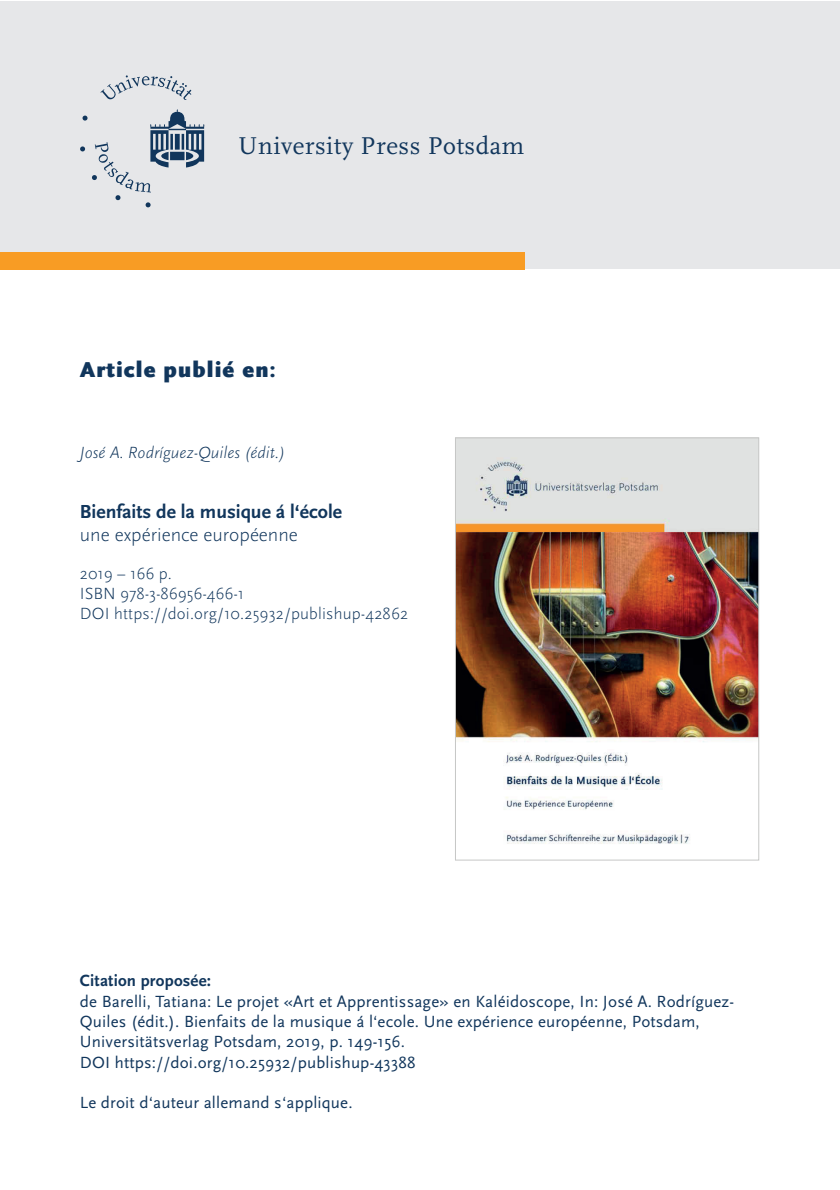
<style>
.page{position:relative;width:840px;height:1190px;background:#fff}
.page>*{position:absolute;margin:0;border:0;box-sizing:border-box;transform-origin:0 0}
.t1{font:25.4px "Scala";letter-spacing:.02em;color:#11365c}
.t2{font:900 22.6px "Scala Sans Pro";letter-spacing:.05em;color:#11365c}
.t3{font:700 19.8px "Scala Sans Pro";color:#11365c}
.t4{font:300 19.8px "Scala Sans Pro";color:#11365c}
.t5{font:17px/20.2px "Scala Sans Pro";letter-spacing:.01em;color:#11365c}
.t6{font:300 17px/20.2px "Scala Sans Pro";letter-spacing:.01em;color:#11365c}
.t7{font:italic 300 17px "Scala Sans Pro";color:#11365c}
.t8{font:700 17px "Scala Sans Pro";letter-spacing:.01em;color:#11365c}
</style>
<div class="page">
<div style="left:0;top:1px;width:839px;height:268px;background:#e6e7e9"></div>
<svg style="left:100px;top:75px;width:91px;height:25px"></svg>
<svg style="left:80px;top:109px;width:124px;height:98px"></svg>
<div style="left:0;top:252px;width:524px;height:18px;background:#f89c24"></div>
<img style="left:457px;top:440px;width:300px;height:404px">
<div style="left:455px;top:438px;width:304px;height:422px;border:1px solid #c6c7c6"></div>
<h1 class="t1" style="left:238px;top:130px;width:288px">University Press Potsdam</h1>
<h2 class="t2" style="left:80px;top:356px;width:197px">Article publié en:</h2>
<p class="t7" style="left:80px;top:446px;width:207px">José A. Rodríguez-Quiles (édit.)</p>
<p class="t3" style="left:80px;top:499px;width:264px">Bienfaits de la musique á l‘école</p>
<p class="t4" style="left:80px;top:527px;width:219px">une expérience européenne</p>
<p class="t6" style="left:80px;top:565px;width:330px">2019 – 166 p.<br>ISBN 978-3-86956-466-1<br>DOI https://doi.org/10.25932/publishup-42862</p>
<p class="t8" style="left:80px;top:971px;width:133px">Citation proposée:</p>
<p class="t5" style="left:80px;top:992px;width:656px">de Barelli, Tatiana: Le projet «Art et Apprentissage» en Kaléidoscope, In: José A. Rodríguez-Quiles (édit.). Bienfaits de la musique á l‘ecole. Une expérience européenne, Potsdam, Universitätsverlag Potsdam, 2019, p. 149-156.<br>DOI https://doi.org/10.25932/publishup-43388</p>
<p class="t5" style="left:80px;top:1094px;width:274px">Le droit d‘auteur allemand s‘applique.</p>
</div>
